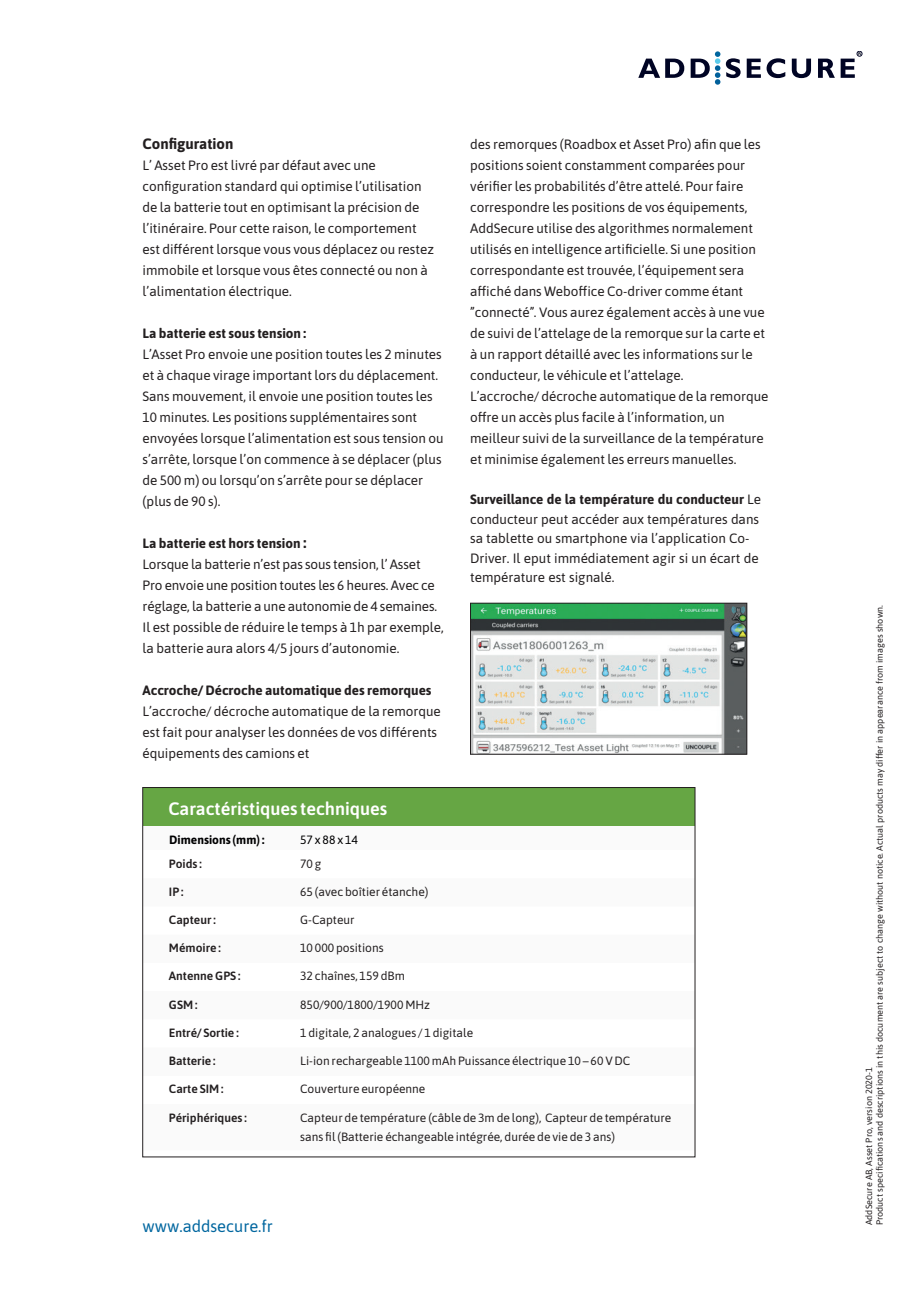
<style>
.page{position:relative;width:919px;height:1289px;background:#fff}
.page>*{position:absolute;margin:0;border:0;box-sizing:border-box;transform-origin:0 0}
.t1{font:600 18px "Asap";color:#fff}
.t2{font:16.5px "Asap";color:#01669f}
.Bullet_List_tab_Asap{font:700 15px "Asap";color:#231f20}
.Bullet_List_tab_Asap-2{font:13.5px/21px "Asap";color:#231f20}
.Bullet_List_tab_Asap-3{font:700 13.5px "Asap";color:#231f20}
.t3{font:12px "Asap";color:#231f20}
.t4{font:600 12px "Asap";color:#231f20}
.t5{font:700 12px "Asap";color:#000001}
.t6{font:12px "Asap";color:#000001}
.t7{font:9px "Asap";color:#231f20}
.s1{font-weight:700}
.s2{font-weight:700;font-size:15px}
</style>
<div class="page">
<svg style="left:638px;top:51px;width:224px;height:34px"></svg>
<div style="left:143px;top:787px;width:551px;height:39px;background:#66a644"></div>
<img style="left:472px;top:605px;width:273px;height:147px">
<div style="left:470px;top:603px;width:277px;height:151px;border:1px solid #231f20"></div>
<p class="Bullet_List_tab_Asap" style="left:142px;top:133px;width:92px">Configuration</p>
<p class="Bullet_List_tab_Asap-2" style="left:142px;top:154px;width:293px">L’ Asset Pro est livré par défaut avec une configuration standard qui optimise l’utilisation de la batterie tout en optimisant la précision de l’itinéraire. Pour cette raison, le comportement est différent lorsque vous vous déplacez ou restez immobile et lorsque vous êtes connecté ou non à l’alimentation électrique.</p>
<p class="Bullet_List_tab_Asap-2" style="left:142px;top:322px;width:303px"><span class="s1">La batterie est sous tension :<br></span>L’Asset Pro envoie une position toutes les 2 minutes et à chaque virage important lors du déplacement.<br>Sans mouvement, il envoie une position toutes les 10 minutes. Les positions supplémentaires sont envoyées lorsque l’alimentation est sous tension ou s’arrête, lorsque l’on commence à se déplacer (plus de 500 m) ou lorsqu’on s’arrête pour se déplacer (plus de 90 s).</p>
<p class="Bullet_List_tab_Asap-2" style="left:142px;top:532px;width:296px"><span class="s1">La batterie est hors tension</span> <span class="s2">:<br></span>Lorsque la batterie n’est pas sous tension, l’ Asset Pro envoie une position toutes les 6 heures. Avec ce réglage, la batterie a une autonomie de 4 semaines.</p>
<p class="Bullet_List_tab_Asap-2" style="left:142px;top:616px;width:303px">Il est possible de réduire le temps à 1h par exemple, la batterie aura alors 4/5 jours d’autonomie.</p>
<p class="Bullet_List_tab_Asap-3" style="left:142px;top:680px;width:290px">Accroche/ Décroche automatique des remorques</p>
<p class="Bullet_List_tab_Asap-2" style="left:142px;top:700px;width:300px">L’accroche/ décroche automatique de la remorque est fait pour analyser les données de vos différents équipements des camions et</p>
<p class="Bullet_List_tab_Asap-2" style="left:470px;top:133px;width:300px">des remorques (Roadbox et Asset Pro) afin que les positions soient constamment comparées pour vérifier les probabilités d’être attelé. Pour faire correspondre les positions de vos équipements, AddSecure utilise des algorithmes normalement utilisés en intelligence artificielle. Si une position correspondante est trouvée, l’équipement sera affiché dans Weboffice Co-driver comme étant ”connecté”. Vous aurez également accès à une vue de suivi de l’attelage de la remorque sur la carte et à un rapport détaillé avec les informations sur le conducteur, le véhicule et l’attelage.<br>L’accroche/ décroche automatique de la remorque offre un accès plus facile à l’information, un meilleur suivi de la surveillance de la température et minimise également les erreurs manuelles.</p>
<p class="Bullet_List_tab_Asap-2" style="left:470px;top:489px;width:292px;line-height:19.5px"><span class="s1">Surveillance de la température du conducteur</span> Le conducteur peut accéder aux températures dans sa tablette ou smartphone via l’application Co-Driver. Il eput immédiatement agir si un écart de température est signalé.</p>
<p class="t1" style="left:168px;top:796px;width:220px">Caractéristiques techniques</p>
<p class="t5" style="left:169px;top:830px;width:97px">Dimensions (mm) :</p>
<p class="t6" style="left:300px;top:831px;width:59px">57 x 88 x 14</p>
<p class="t4" style="left:169px;top:854px;width:34px">Poids :</p>
<p class="t3" style="left:300px;top:855px;width:23px">70 g</p>
<p class="t4" style="left:169px;top:883px;width:16px">IP :</p>
<p class="t3" style="left:300px;top:883px;width:130px">65 (avec boîtier étanche)</p>
<p class="t4" style="left:169px;top:911px;width:48px">Capteur :</p>
<p class="t3" style="left:300px;top:911px;width:56px">G-Capteur</p>
<p class="t4" style="left:169px;top:939px;width:53px">Mémoire :</p>
<p class="t3" style="left:300px;top:939px;width:85px">10 000 positions</p>
<p class="t4" style="left:169px;top:967px;width:73px">Antenne GPS :</p>
<p class="t3" style="left:300px;top:967px;width:106px">32 chaînes, 159 dBm</p>
<p class="t4" style="left:169px;top:996px;width:30px">GSM :</p>
<p class="t3" style="left:300px;top:996px;width:131px">850/900/1800/1900 MHz</p>
<p class="t4" style="left:169px;top:1024px;width:71px">Entré/ Sortie :</p>
<p class="t3" style="left:300px;top:1024px;width:174px">1 digitale, 2 analogues / 1 digitale</p>
<p class="t4" style="left:169px;top:1052px;width:48px">Batterie :</p>
<p class="t3" style="left:300px;top:1052px;width:331px">Li-ion rechargeable 1100 mAh Puissance électrique 10 – 60 V DC</p>
<p class="t4" style="left:169px;top:1080px;width:56px">Carte SIM :</p>
<p class="t3" style="left:300px;top:1080px;width:127px">Couverture européenne</p>
<p class="t4" style="left:169px;top:1108px;width:79px">Périphériques :</p>
<p class="t3" style="left:300px;top:1109px;width:372px">Capteur de température (câble de 3m de long), Capteur de température</p>
<p class="t3" style="left:300px;top:1127px;width:316px">sans fil (Batterie échangeable intégrée, durée de vie de 3 ans)</p>
<p class="t2" style="left:142px;top:1214px;width:132px">www.addsecure.fr</p>
<p class="t7" style="left:873px;top:1225px;width:621px;rotate:-90deg">Product specifications and descriptions in this document are subject to change without notice. Actual products may differ in appearance from images shown.</p>
<p class="t7" style="left:862px;top:1225px;width:159px;rotate:-90deg">AddSecure AB, Asset Pro, version 2020-1</p>
</div>
